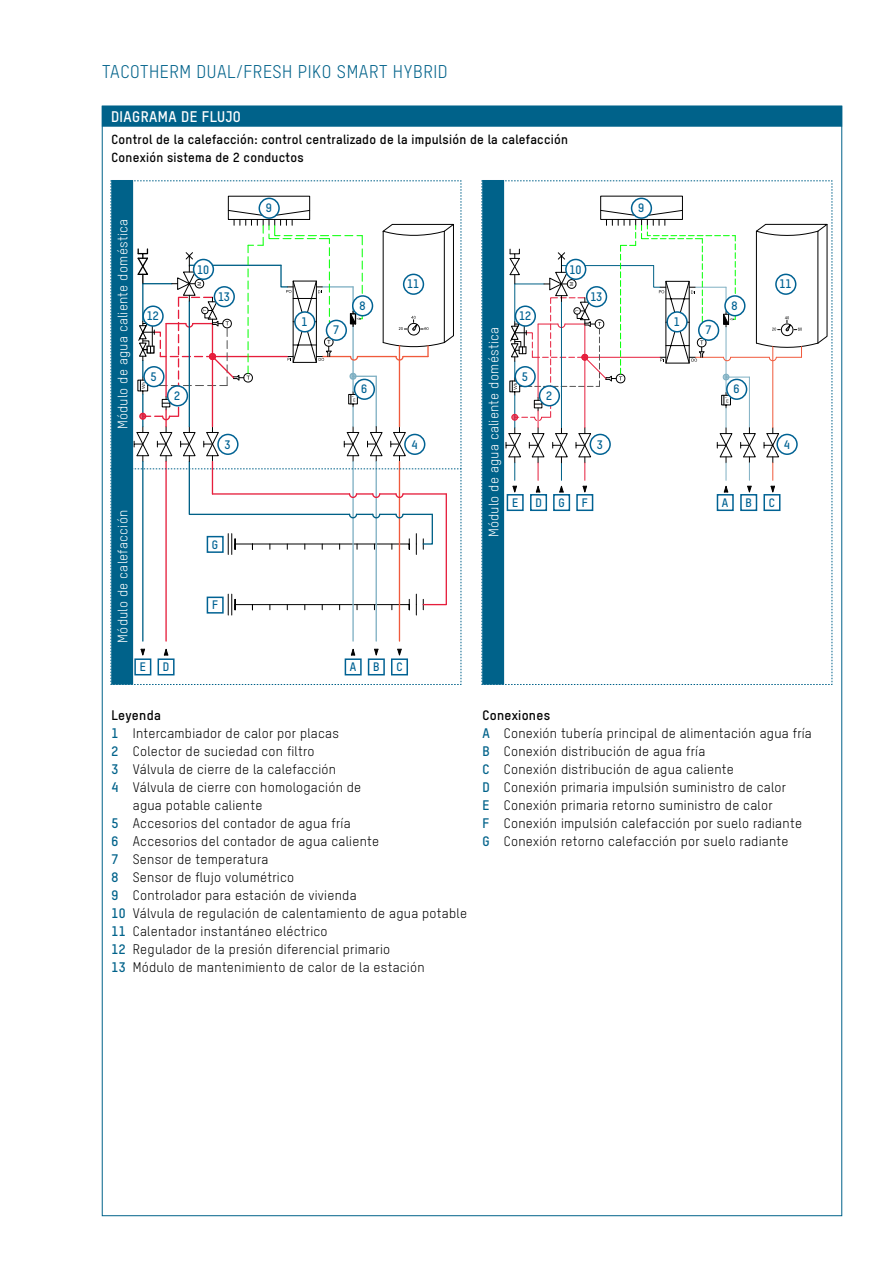
<style>
.page{position:relative;width:893px;height:1263px;background:#fff}
.page>*{position:absolute;margin:0;border:0;box-sizing:border-box;transform-origin:0 0}
.Produkttitel_Subline{font:18px "T Star Pro Regular";letter-spacing:.03em;color:#00628a}
.Box_Titel{font:15px "T Star Pro Bold";letter-spacing:.03em;color:#fff}
.t1{font:13.5px/18px "T Star Pro Regular";letter-spacing:.02em;color:#000}
.Legende{font:13.5px "T Star Pro Regular";letter-spacing:.02em;color:#fff}
.t2{font:13.5px "T Star Pro Bold";letter-spacing:.02em;color:#000}
.t3{font:13.05px "T Star Pro Bold";letter-spacing:.02em;color:#000}
.Schemalegende{font:12px "T Star Pro Bold";letter-spacing:-.01em;color:#006293}
.s1{font-family:"T Star Pro Bold";color:#00628a}
</style>
<div class="page">
<svg style="left:482px;top:180px;width:350px;height:505px"></svg>
<svg style="left:111px;top:181px;width:351px;height:504px"></svg>
<div style="left:102px;top:106px;width:740px;height:21px;background:#00628a"></div>
<div style="left:112px;top:468px;width:21px;height:216px;background:#00628a"></div>
<div style="left:483px;top:180px;width:21px;height:504px;background:#00628a"></div>
<div style="left:112px;top:180px;width:21px;height:288px;background:#00628a"></div>
<p class="Produkttitel_Subline" style="left:102px;top:59px;width:347px">TACOTHERM DUAL/FRESH PIKO SMART HYBRID</p>
<p class="Box_Titel" style="left:111px;top:105px;width:131px">DIAGRAMA DE FLUJO</p>
<p class="t3" style="left:112px;top:130px;width:458px">Control de la calefacción: control centralizado de la impulsión de la calefacción</p>
<p class="t3" style="left:112px;top:148px;width:194px">Conexión sistema de 2 conductos</p>
<p class="Legende" style="left:113px;top:429px;width:212px;rotate:-90deg">Módulo de agua caliente doméstica</p>
<p class="Legende" style="left:113px;top:643px;width:134px;rotate:-90deg">Módulo de calefacción</p>
<p class="Schemalegende" style="left:266px;top:199px;width:8px">9</p>
<p class="Schemalegende" style="left:638px;top:199px;width:8px">9</p>
<p class="Schemalegende" style="left:197px;top:260px;width:13px">10</p>
<p class="Schemalegende" style="left:569px;top:260px;width:13px">10</p>
<p class="Schemalegende" style="left:407px;top:275px;width:13px">11</p>
<p class="Schemalegende" style="left:218px;top:288px;width:13px">13</p>
<p class="Schemalegende" style="left:590px;top:288px;width:13px">13</p>
<p class="Schemalegende" style="left:780px;top:275px;width:13px">11</p>
<p class="Schemalegende" style="left:359px;top:297px;width:8px">8</p>
<p class="Schemalegende" style="left:732px;top:297px;width:8px">8</p>
<p class="Schemalegende" style="left:147px;top:307px;width:13px">12</p>
<p class="Schemalegende" style="left:519px;top:307px;width:13px">12</p>
<p class="Schemalegende" style="left:301px;top:313px;width:8px">1</p>
<p class="Schemalegende" style="left:674px;top:313px;width:8px">1</p>
<p class="Schemalegende" style="left:333px;top:321px;width:8px">7</p>
<p class="Schemalegende" style="left:705px;top:321px;width:8px">7</p>
<p class="Legende" style="left:484px;top:537px;width:212px;rotate:-90deg">Módulo de agua caliente doméstica</p>
<p class="Schemalegende" style="left:151px;top:368px;width:8px">5</p>
<p class="Schemalegende" style="left:522px;top:368px;width:8px">5</p>
<p class="Schemalegende" style="left:361px;top:380px;width:8px">6</p>
<p class="Schemalegende" style="left:733px;top:380px;width:8px">6</p>
<p class="Schemalegende" style="left:174px;top:387px;width:8px">2</p>
<p class="Schemalegende" style="left:546px;top:387px;width:8px">2</p>
<p class="Schemalegende" style="left:225px;top:435px;width:8px">3</p>
<p class="Schemalegende" style="left:412px;top:435px;width:8px">4</p>
<p class="Schemalegende" style="left:597px;top:435px;width:8px">3</p>
<p class="Schemalegende" style="left:784px;top:435px;width:8px">4</p>
<p class="Schemalegende" style="left:582px;top:494px;width:7px">F</p>
<p class="Schemalegende" style="left:745px;top:494px;width:8px">B</p>
<p class="Schemalegende" style="left:558px;top:494px;width:8px">G</p>
<p class="Schemalegende" style="left:769px;top:494px;width:8px">C</p>
<p class="Schemalegende" style="left:512px;top:494px;width:7px">E</p>
<p class="Schemalegende" style="left:535px;top:494px;width:8px">D</p>
<p class="Schemalegende" style="left:722px;top:494px;width:8px">A</p>
<p class="Schemalegende" style="left:212px;top:535px;width:8px">G</p>
<p class="Schemalegende" style="left:140px;top:658px;width:7px">E</p>
<p class="Schemalegende" style="left:163px;top:658px;width:8px">D</p>
<p class="Schemalegende" style="left:212px;top:596px;width:7px">F</p>
<p class="Schemalegende" style="left:350px;top:658px;width:8px">A</p>
<p class="Schemalegende" style="left:373px;top:658px;width:8px">B</p>
<p class="Schemalegende" style="left:396px;top:658px;width:8px">C</p>
<p class="t2" style="left:112px;top:705px;width:51px">Leyenda</p>
<p class="t1" style="left:112px;top:724px;width:229px"><span class="s1">1</span> Intercambiador de calor por placas</p>
<p class="t1" style="left:112px;top:742px;width:204px"><span class="s1">2</span> Colector de suciedad con filtro</p>
<p class="t1" style="left:112px;top:760px;width:226px"><span class="s1">3</span> Válvula de cierre de la calefacción</p>
<p class="t1" style="left:133px;top:778px;width:230px;text-indent:-21px"><span class="s1">4</span> Válvula de cierre con homologación de agua potable caliente</p>
<p class="t1" style="left:112px;top:814px;width:241px"><span class="s1">5</span> Accesorios del contador de agua fría</p>
<p class="t1" style="left:112px;top:832px;width:269px"><span class="s1">6</span> Accesorios del contador de agua caliente</p>
<p class="t1" style="left:112px;top:850px;width:158px"><span class="s1">7</span> Sensor de temperatura</p>
<p class="t1" style="left:112px;top:868px;width:184px"><span class="s1">8</span> Sensor de flujo volumétrico</p>
<p class="t1" style="left:112px;top:886px;width:247px"><span class="s1">9</span> Controlador para estación de vivienda</p>
<p class="t1" style="left:112px;top:904px;width:357px"><span class="s1">10</span> Válvula de regulación de calentamiento de agua potable</p>
<p class="t1" style="left:112px;top:922px;width:218px"><span class="s1">11</span> Calentador instantáneo eléctrico</p>
<p class="t1" style="left:112px;top:940px;width:280px"><span class="s1">12</span> Regulador de la presión diferencial primario</p>
<p class="t1" style="left:112px;top:958px;width:315px"><span class="s1">13</span> Módulo de mantenimiento de calor de la estación</p>
<p class="t2" style="left:483px;top:705px;width:69px">Conexiones</p>
<p class="t1" style="left:483px;top:724px;width:331px"><span class="s1">A</span> Conexión tubería principal de alimentación agua fría</p>
<p class="t1" style="left:483px;top:742px;width:224px"><span class="s1">B</span> Conexión distribución de agua fría</p>
<p class="t1" style="left:483px;top:760px;width:253px"><span class="s1">C</span> Conexión distribución de agua caliente</p>
<p class="t1" style="left:483px;top:778px;width:305px"><span class="s1">D</span> Conexión primaria impulsión suministro de calor</p>
<p class="t1" style="left:483px;top:796px;width:292px"><span class="s1">E</span> Conexión primaria retorno suministro de calor</p>
<p class="t1" style="left:483px;top:814px;width:321px"><span class="s1">F</span> Conexión impulsión calefacción por suelo radiante</p>
<p class="t1" style="left:483px;top:832px;width:308px"><span class="s1">G</span> Conexión retorno calefacción por suelo radiante</p>
</div>
